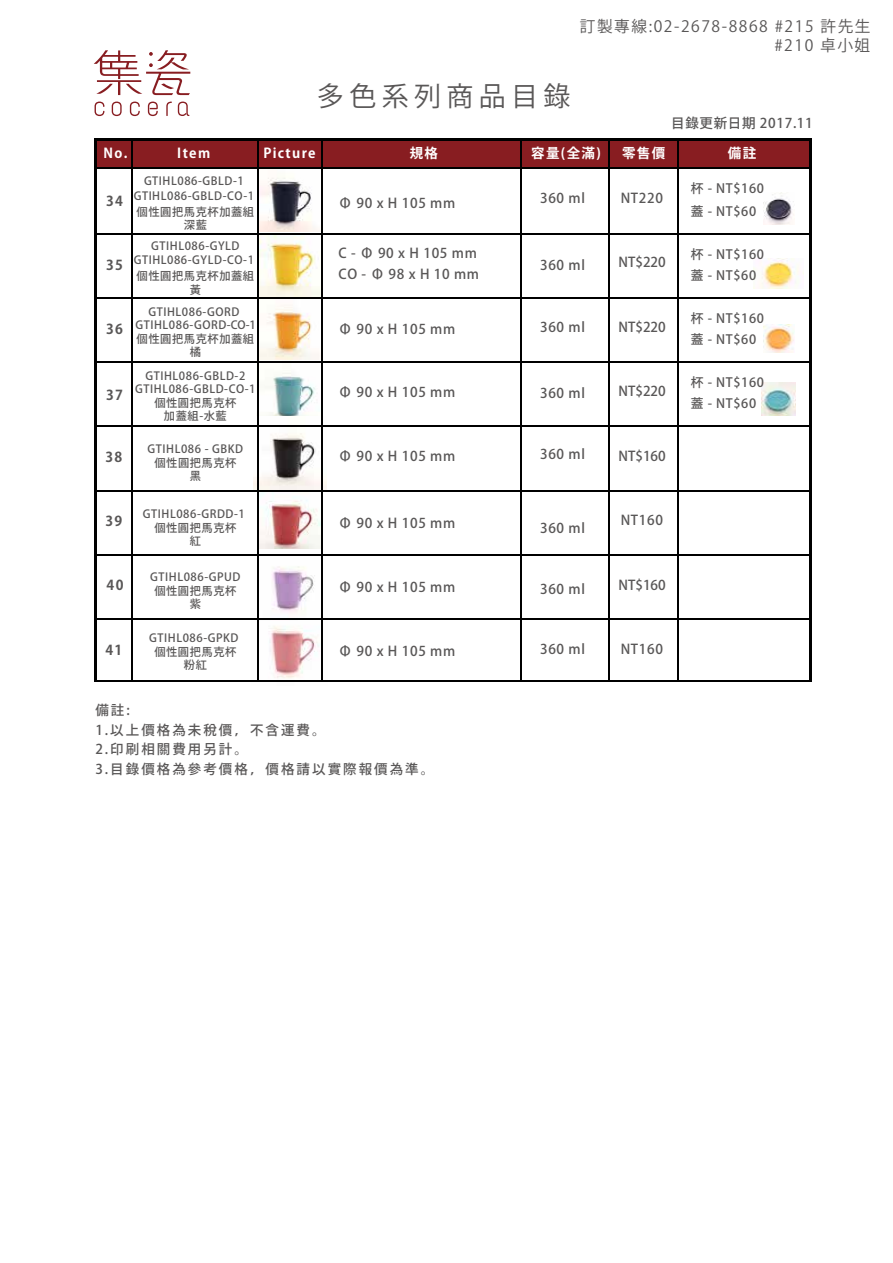
<style>
.page{position:relative;width:893px;height:1263px;background:#fff}
.page>*{position:absolute;margin:0;border:0;box-sizing:border-box;transform-origin:0 0}
.t1{font:27px "Koz Go Pro";letter-spacing:.2em;color:#595757}
.t2{font:15.6px/18.8px "Koz Go Pro";letter-spacing:.1em;color:#595757;text-align:right}
.t3{font:700 13.65px "Koz Go Pro";letter-spacing:.1em;color:#595757}
.t4{font:500 13.5px/20.2px "Koz Go Pr 6 N";letter-spacing:.05em;color:#595757}
.t5{font:500 13.5px/19.5px "Koz Go Pr 6 N";letter-spacing:.15em;color:#595757}
.t6{font:700 13.5px "Koz Go Pro";letter-spacing:.1em;color:#fff}
.t7{font:500 12.75px "Koz Go Pr 6 N";letter-spacing:.05em;color:#595757}
.t8{font:500 11.25px/13.5px "Koz Go Pr 6 N";letter-spacing:.05em;color:#595757;text-align:center}
</style>
<div class="page">
<img style="left:753px;top:258px;width:46px;height:31px">
<img style="left:763px;top:324px;width:31px;height:29px">
<img style="left:762px;top:382px;width:33px;height:34px">
<img style="left:763px;top:193px;width:31px;height:31px">
<img style="left:259px;top:177px;width:62px;height:55px">
<img style="left:257px;top:296px;width:64px;height:120px">
<img style="left:257px;top:620px;width:63px;height:60px">
<svg style="left:95px;top:102px;width:9px;height:14px"></svg>
<svg style="left:112px;top:102px;width:10px;height:14px"></svg>
<svg style="left:130px;top:102px;width:10px;height:14px"></svg>
<svg style="left:148px;top:102px;width:10px;height:14px"></svg>
<svg style="left:166px;top:102px;width:6px;height:14px"></svg>
<svg style="left:178px;top:102px;width:11px;height:14px"></svg>
<svg style="left:94px;top:50px;width:96px;height:45px"></svg>
<img style="left:257px;top:492px;width:64px;height:57px">
<img style="left:254px;top:549px;width:71px;height:69px">
<img style="left:253px;top:416px;width:73px;height:73px">
<img style="left:260px;top:235px;width:61px;height:62px">
<div style="left:96px;top:139px;width:714px;height:30px;background:#881d21"></div>
<hr style="left:94px;top:138px;width:3px;height:543px;background:#000">
<hr style="left:94px;top:138px;width:718px;height:2px;background:#000">
<hr style="left:131px;top:139px;width:1px;height:541px;background:#000">
<hr style="left:258px;top:139px;width:1px;height:541px;background:#000">
<hr style="left:321px;top:139px;width:2px;height:541px;background:#000">
<hr style="left:521px;top:139px;width:1px;height:541px;background:#000">
<hr style="left:608px;top:139px;width:1px;height:541px;background:#000">
<hr style="left:677px;top:139px;width:1px;height:541px;background:#000">
<hr style="left:809px;top:140px;width:3px;height:541px;background:#000">
<hr style="left:97px;top:233px;width:714px;height:1px;background:#000">
<hr style="left:97px;top:297px;width:714px;height:2px;background:#000">
<hr style="left:97px;top:362px;width:714px;height:1px;background:#000">
<hr style="left:97px;top:426px;width:714px;height:1px;background:#000">
<hr style="left:97px;top:490px;width:714px;height:1px;background:#000">
<hr style="left:97px;top:554px;width:714px;height:1px;background:#000">
<hr style="left:97px;top:618px;width:714px;height:2px;background:#000">
<hr style="left:94px;top:680px;width:718px;height:2px;background:#000">
<hr style="left:97px;top:168px;width:714px;height:1px;background:#000">
<h2 class="t2" style="left:580px;top:17px;width:292px">訂製專線:02-2678-8868 #215 許先生#210 卓小姐</h2>
<h1 class="t1" style="left:317px;top:78px;width:255px">多色系列商品目錄</h1>
<p class="t4" style="left:671px;top:113px;width:143px">目錄更新日期 2017.11</p>
<p class="t6" style="left:103px;top:145px;width:25px">No.</p>
<p class="t6" style="left:177px;top:145px;width:34px">Item</p>
<p class="t6" style="left:263px;top:145px;width:54px">Picture</p>
<p class="t6" style="left:410px;top:145px;width:30px">規格</p>
<p class="t6" style="left:531px;top:145px;width:71px">容量(全滿)</p>
<p class="t6" style="left:622px;top:145px;width:45px">零售價</p>
<p class="t6" style="left:728px;top:145px;width:30px">備註</p>
<p class="t3" style="left:106px;top:192px;width:18px">34</p>
<p class="t3" style="left:106px;top:256px;width:18px">35</p>
<p class="t3" style="left:106px;top:321px;width:18px">36</p>
<p class="t3" style="left:106px;top:387px;width:18px">37</p>
<p class="t8" style="left:134px;top:173px;width:122px;line-height:15.5px">GTIHL086-GBLD-1<br>GTIHL086-GBLD-CO-1</p>
<p class="t8" style="left:137px;top:205px;width:119px">個性圓把馬克杯加蓋組深藍</p>
<p class="t8" style="left:134px;top:239px;width:122px;line-height:14px">GTIHL086-GYLD<br>GTIHL086-GYLD-CO-1</p>
<p class="t8" style="left:137px;top:270px;width:119px">個性圓把馬克杯加蓋組黃</p>
<p class="t8" style="left:137px;top:332px;width:119px">個性圓把馬克杯加蓋組橘</p>
<p class="t8" style="left:135px;top:369px;width:122px">GTIHL086-GBLD-2<br>GTIHL086-GBLD-CO-1個性圓把馬克杯<br>加蓋組-水藍</p>
<p class="t8" style="left:135px;top:306px;width:122px;line-height:13px">GTIHL086-GORD<br>GTIHL086-GORD-CO-1</p>
<p class="t4" style="left:338px;top:194px;width:118px">Φ 90 x H 105 mm</p>
<p class="t4" style="left:338px;top:244px;width:142px">C - Φ 90 x H 105 mm<br>CO - Φ 98 x H 10 mm</p>
<p class="t4" style="left:540px;top:188px;width:46px">360 ml</p>
<p class="t4" style="left:621px;top:188px;width:44px">NT220</p>
<p class="t4" style="left:540px;top:255px;width:46px">360 ml</p>
<p class="t4" style="left:618px;top:253px;width:49px">NT$220</p>
<p class="t4" style="left:338px;top:320px;width:118px">Φ 90 x H 105 mm</p>
<p class="t4" style="left:540px;top:317px;width:46px">360 ml</p>
<p class="t4" style="left:618px;top:317px;width:49px">NT$220</p>
<p class="t4" style="left:338px;top:382px;width:118px">Φ 90 x H 105 mm</p>
<p class="t4" style="left:540px;top:383px;width:46px">360 ml</p>
<p class="t4" style="left:618px;top:381px;width:49px">NT$220</p>
<p class="t3" style="left:105px;top:448px;width:18px">38</p>
<p class="t8" style="left:148px;top:443px;width:97px">GTIHL086 - GBKD個性圓把馬克杯黑</p>
<p class="t4" style="left:338px;top:447px;width:118px">Φ 90 x H 105 mm</p>
<p class="t4" style="left:540px;top:444px;width:46px">360 ml</p>
<p class="t4" style="left:618px;top:446px;width:49px">NT$160</p>
<p class="t3" style="left:105px;top:512px;width:18px">39</p>
<p class="t8" style="left:143px;top:507px;width:103px">GTIHL086-GRDD-1個性圓把馬克杯<br>紅</p>
<p class="t4" style="left:338px;top:514px;width:118px">Φ 90 x H 105 mm</p>
<p class="t4" style="left:621px;top:510px;width:44px">NT160</p>
<p class="t4" style="left:540px;top:518px;width:46px">360 ml</p>
<p class="t3" style="left:107px;top:576px;width:18px">40</p>
<p class="t8" style="left:150px;top:570px;width:92px">GTIHL086-GPUD個性圓把馬克杯紫</p>
<p class="t4" style="left:338px;top:577px;width:118px">Φ 90 x H 105 mm</p>
<p class="t4" style="left:618px;top:575px;width:49px">NT$160</p>
<p class="t4" style="left:540px;top:579px;width:46px">360 ml</p>
<p class="t3" style="left:105px;top:641px;width:18px">41</p>
<p class="t8" style="left:149px;top:632px;width:91px">GTIHL086-GPKD個性圓把馬克杯粉紅</p>
<p class="t4" style="left:338px;top:641px;width:118px">Φ 90 x H 105 mm</p>
<p class="t4" style="left:540px;top:639px;width:46px">360 ml</p>
<p class="t4" style="left:621px;top:639px;width:44px">NT160</p>
<p class="t5" style="left:95px;top:701px;width:340px">備註:<br>1.以上價格為未稅價，不含運費。<br>2.印刷相關費用另計。<br>3.目錄價格為參考價格，價格請以實際報價為準。</p>
<p class="t7" style="left:691px;top:181px;width:75px">杯 - NT$160</p>
<p class="t7" style="left:691px;top:204px;width:67px">蓋 - NT$60</p>
<p class="t7" style="left:691px;top:247px;width:75px">杯 - NT$160</p>
<p class="t7" style="left:691px;top:268px;width:67px">蓋 - NT$60</p>
<p class="t7" style="left:691px;top:311px;width:75px">杯 - NT$160</p>
<p class="t7" style="left:691px;top:332px;width:67px">蓋 - NT$60</p>
<p class="t7" style="left:691px;top:375px;width:75px">杯 - NT$160</p>
<p class="t7" style="left:691px;top:396px;width:67px">蓋 - NT$60</p>
</div>
